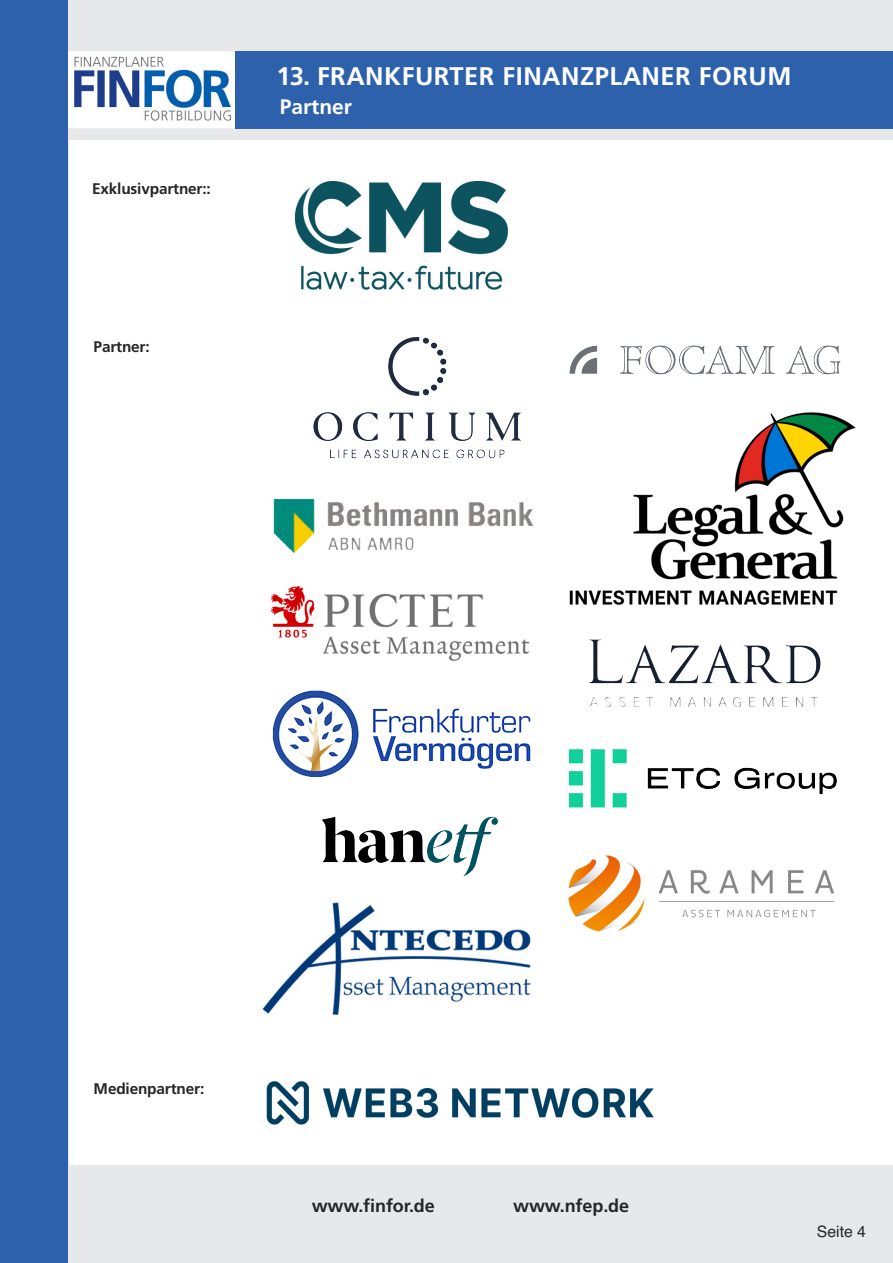
<style>
.page{position:relative;width:893px;height:1263px;background:#fff}
.page>*{position:absolute;margin:0;border:0;box-sizing:border-box;transform-origin:0 0}
.t1{font:700 25.5px "Frutiger";letter-spacing:.02em;color:#fff}
.t2{font:700 21px "Frutiger";color:#fff}
.t3{font:700 18px "Frutiger";letter-spacing:-.005em;color:#272627}
.t4{font:15.75px "Helvetica";color:#272627}
.t5{font:700 15.3px "Frutiger";letter-spacing:-.01em;color:#272627}
</style>
<div class="page">
<div style="left:68px;top:0;width:825px;height:1263px;background:#e7e8e9"></div>
<div style="left:236px;top:51px;width:657px;height:77px;background:#2e61ac"></div>
<svg style="left:68px;top:51px;width:168px;height:77px;background:#becee1"></svg>
<div style="left:0;top:0;width:68px;height:1263px;background:#2e61ac"></div>
<div style="left:70px;top:140px;width:823px;height:1025px;background:#fff"></div>
<img style="left:266px;top:1082px;width:388px;height:42px">
<img style="left:295px;top:182px;width:212px;height:108px">
<img style="left:569px;top:412px;width:287px;height:193px">
<img style="left:568px;top:855px;width:267px;height:77px">
<img style="left:270px;top:585px;width:260px;height:76px">
<img style="left:263px;top:902px;width:267px;height:113px">
<img style="left:388px;top:337px;width:41px;height:104px">
<img style="left:274px;top:499px;width:92px;height:54px">
<img style="left:322px;top:817px;width:172px;height:60px">
<img style="left:569px;top:749px;width:268px;height:58px">
<img style="left:273px;top:690px;width:75px;height:40px">
<img style="left:620px;top:346px;width:155px;height:28px">
<img style="left:589px;top:640px;width:194px;height:67px">
<p class="t5" style="left:92px;top:183px;width:120px">Exklusivpartner::</p>
<p class="t5" style="left:94px;top:340px;width:58px">Partner:</p>
<h1 class="t1" style="left:276px;top:66px;width:517px">13. FRANKFURTER FINANZPLANER FORUM</h1>
<h2 class="t2" style="left:280px;top:98px;width:74px">Partner</h2>
<p class="t5" style="left:94px;top:1083px;width:112px">Medienpartner:</p>
<p class="t3" style="left:312px;top:1199px;width:125px">www.finfor.de</p>
<p class="t3" style="left:513px;top:1199px;width:118px">www.nfep.de</p>
<p class="t4" style="left:817px;top:1222px;width:51px">Seite 4</p>
</div>
